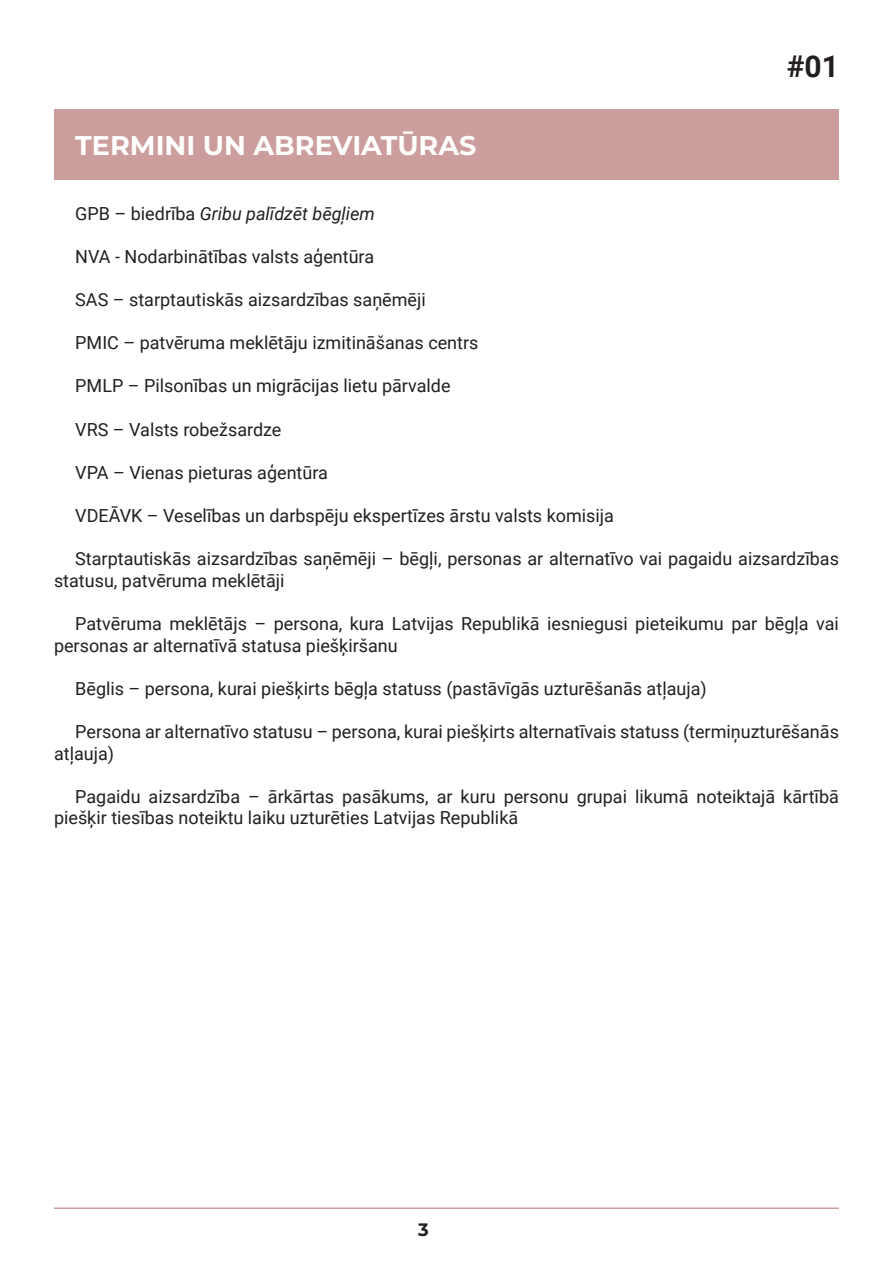
<style>
.page{position:relative;width:893px;height:1263px;background:#fff}
.page>*{position:absolute;margin:0;border:0;box-sizing:border-box;transform-origin:0 0}
.Pamatteksts{font:700 30px "Roboto";color:#231f20}
.VIRSRAKSTI{font:700 27px "Montserrat";color:#fff}
.Pamatteksts-2{font:18px/21.6px "Roboto";color:#231f20}
.Pamatteksts-3{font:italic 18px "Roboto";color:#231f20}
.t1{font:700 18px "Montserrat";color:#231f20}
.s1{font-style:normal}
</style>
<div class="page">
<div style="left:54px;top:109px;width:785px;height:71px;background:#cb9e9d"></div>
<hr style="left:54px;top:1207px;width:785px;height:2px;background:#cb9e9d">
<p class="VIRSRAKSTI" style="left:75px;top:126px;width:403px">TERMINI UN ABREVIATŪRAS</p>
<p class="Pamatteksts" style="left:787px;top:45px;width:54px">#01</p>
<p class="Pamatteksts-3" style="left:75px;top:201px;width:301px"><span class="s1">GPB – biedrība</span> Gribu palīdzēt bēgļiem</p>
<p class="Pamatteksts-2" style="left:75px;top:245px;width:300px">NVA - Nodarbinātības valsts aģentūra</p>
<p class="Pamatteksts-2" style="left:75px;top:288px;width:352px">SAS – starptautiskās aizsardzības saņēmēji</p>
<p class="Pamatteksts-2" style="left:75px;top:331px;width:405px">PMIC – patvēruma meklētāju izmitināšanas centrs</p>
<p class="Pamatteksts-2" style="left:75px;top:374px;width:377px">PMLP – Pilsonības un migrācijas lietu pārvalde</p>
<p class="Pamatteksts-2" style="left:75px;top:418px;width:208px">VRS – Valsts robežsardze</p>
<p class="Pamatteksts-2" style="left:75px;top:461px;width:254px">VPA – Vienas pieturas aģentūra</p>
<p class="Pamatteksts-2" style="left:75px;top:504px;width:540px">VDEĀVK – Veselības un darbspēju ekspertīzes ārstu valsts komisija</p>
<p class="Pamatteksts-2" style="left:54px;top:547px;width:786px;text-indent:21px">Starptautiskās aizsardzības saņēmēji – bēgļi, personas ar alternatīvo vai pagaidu aizsardzības statusu, patvēruma meklētāji</p>
<p class="Pamatteksts-2" style="left:54px;top:612px;width:786px;text-indent:21px">Patvēruma meklētājs – persona, kura Latvijas Republikā iesniegusi pieteikumu par bēgļa vai personas ar alternatīvā statusa piešķiršanu</p>
<p class="Pamatteksts-2" style="left:75px;top:677px;width:633px">Bēglis – persona, kurai piešķirts bēgļa statuss (pastāvīgās uzturēšanās atļauja)</p>
<p class="Pamatteksts-2" style="left:54px;top:720px;width:786px;text-indent:21px">Persona ar alternatīvo statusu – persona, kurai piešķirts alternatīvais statuss (termiņuzturēšanās atļauja)</p>
<p class="Pamatteksts-2" style="left:54px;top:785px;width:786px;text-indent:21px">Pagaidu aizsardzība – ārkārtas pasākums, ar kuru personu grupai likumā noteiktajā kārtībā piešķir tiesības noteiktu laiku uzturēties Latvijas Republikā</p>
<p class="t1" style="left:418px;top:1216px;width:12px">3</p>
</div>
